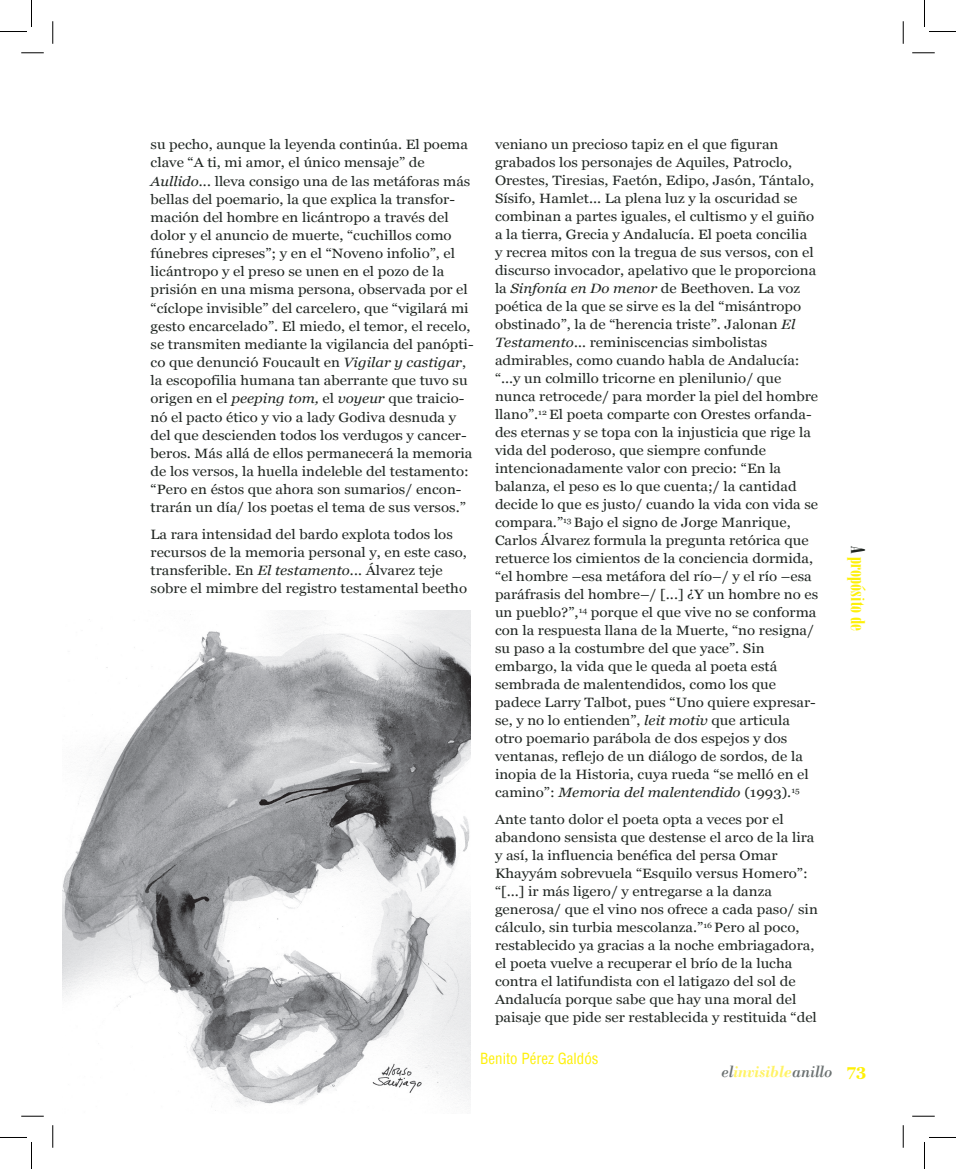
<style>
.page{position:relative;width:956px;height:1169px;background:#fff}
.page>*{position:absolute;margin:0;border:0;box-sizing:border-box;transform-origin:0 0}
.t1{font:18.9px "Bodoni Poster Compressed";color:#fef008;scale:1.11 1}
.t2{font:italic 700 16.5px "Bodoni";color:#fff365}
.t3{font:condensed 15px "Helvetica";color:#fef008}
.t4{font:13.5px/18px "Georgia";color:#212723;scale:1.11 1}
.s1{font-style:italic}
.s2{color:#212723}
.s3{font-weight:400;color:#6b7171}
.s4{font-family:"Georgia";font-style:normal;color:#fef008}
</style>
<div class="page">
<img style="left:63px;top:611px;width:408px;height:500px">
<svg style="left:21px;top:53px;width:23px;height:1px"></svg>
<svg style="left:912px;top:53px;width:23px;height:1px"></svg>
<svg style="left:21px;top:1115px;width:23px;height:1px"></svg>
<svg style="left:912px;top:1115px;width:23px;height:1px"></svg>
<svg style="left:53px;top:21px;width:1px;height:23px"></svg>
<svg style="left:53px;top:1125px;width:1px;height:22px"></svg>
<svg style="left:903px;top:21px;width:1px;height:23px"></svg>
<svg style="left:903px;top:1125px;width:1px;height:22px"></svg>
<svg style="left:0;top:0;width:32px;height:32px"></svg>
<svg style="left:0;top:1137px;width:32px;height:32px"></svg>
<svg style="left:924px;top:0;width:32px;height:32px"></svg>
<svg style="left:924px;top:1137px;width:32px;height:32px"></svg>
<p class="t4" style="left:151px;top:135px;width:293px">su pecho, aunque la leyenda continúa. El poema clave “A ti, mi amor, el único mensaje” de <span class="s1">Aullido...</span> lleva consigo una de las metáforas más bellas del poemario, la que explica la transfor&shy;mación del hombre en licántropo a través del dolor y el anuncio de muerte, “cuchillos como fúnebres cipreses”; y en el “Noveno infolio”, el licántropo y el preso se unen en el pozo de la prisión en una misma persona, observada por el “cíclope invisible” del carcelero, que “vigilará mi gesto encarcelado”. El miedo, el temor, el recelo, se transmiten mediante la vigilancia del panópti&shy;co que denunció Foucault en <span class="s1">Vigilar y castigar</span>, la escopofilia humana tan aberrante que tuvo su origen en el <span class="s1">peeping tom,</span> el <span class="s1">voyeur</span> que traicio&shy;nó el pacto ético y vio a lady Godiva desnuda y del que descienden todos los verdugos y cancer&shy;beros. Más allá de ellos permanecerá la memoria de los versos, la huella indeleble del testamento: “Pero en éstos que ahora son sumarios/ encon&shy;trarán un día/ los poetas el tema de sus versos.”</p>
<p class="t4" style="left:151px;top:525px;width:287px">La rara intensidad del bardo explota todos los recursos de la memoria personal y, en este caso, transferible. En <span class="s1">El testamento...</span> Álvarez teje sobre el mimbre del registro testamental beetho</p>
<p class="t4" style="left:495px;top:135px;width:293px">veniano un precioso tapiz en el que figuran grabados los personajes de Aquiles, Patroclo, Orestes, Tiresias, Faetón, Edipo, Jasón, Tántalo, Sísifo, Hamlet... La plena luz y la oscuridad se combinan a partes iguales, el cultismo y el guiño a la tierra, Grecia y Andalucía. El poeta concilia<br>y recrea mitos con la tregua de sus versos, con el discurso invocador, apelativo que le proporciona la <span class="s1">Sinfonía en Do menor</span> de Beethoven. La voz poética de la que se sirve es la del “misántropo obstinado”, la de “herencia triste”. Jalonan <span class="s1">El Testamento...</span> reminiscencias simbolistas admirables, como cuando habla de Andalucía: “...y un colmillo tricorne en plenilunio/ que nunca retrocede/ para morder la piel del hombre llano”.<sup>12</sup> El poeta comparte con Orestes orfanda&shy;des eternas y se topa con la injusticia que rige la vida del poderoso, que siempre confunde intencionadamente valor con precio: “En la balanza, el peso es lo que cuenta;/ la cantidad decide lo que es justo/ cuando la vida con vida se compara.”<sup>13</sup> Bajo el signo de Jorge Manrique, Carlos Álvarez formula la pregunta retórica que retuerce los cimientos de la conciencia dormida, “el hombre –esa metáfora del río–/ y el río –esa paráfrasis del hombre–/ [...] ¿Y un hombre no es un pueblo?”,<sup>14</sup> porque el que vive no se conforma con la respuesta llana de la Muerte, “no resigna/ su paso a la costumbre del que yace”. Sin embargo, la vida que le queda al poeta está sembrada de malentendidos, como los que padece Larry Talbot, pues “Uno quiere expresar&shy;se, y no lo entienden”, <span class="s1">leit motiv</span> que articula otro poemario parábola de dos espejos y dos ventanas, reflejo de un diálogo de sordos, de la inopia de la Historia, cuya rueda “se melló en el camino”: <span class="s1">Memoria del malentendido</span> (1993).<sup>15</sup></p>
<p class="t4" style="left:495px;top:810px;width:292px">Ante tanto dolor el poeta opta a veces por el abandono sensista que destense el arco de la lira y así, la influencia benéfica del persa Omar Khayyám sobrevuela “Esquilo versus Homero”: “[...] ir más ligero/ y entregarse a la danza generosa/ que el vino nos ofrece a cada paso/ sin cálculo, sin turbia mescolanza.”<sup>16</sup> Pero al poco, restablecido ya gracias a la noche embriagadora, el poeta vuelve a recuperar el brío de la lucha contra el latifundista con el latigazo del sol de Andalucía porque sabe que hay una moral del paisaje que pide ser restablecida y restituida “del</p>
<p class="t3" style="left:480px;top:1048px;width:120px">Benito Pérez Galdós</p>
<h1 class="t1" style="left:869px;top:545px;width:78px;rotate:90deg"><span class="s2">A</span> propósito de</h1>
<p class="t2" style="left:721px;top:1061px;width:146px"><span class="s3">el</span>invisible<span class="s3">anillo</span> <span class="s4">73</span></p>
</div>
